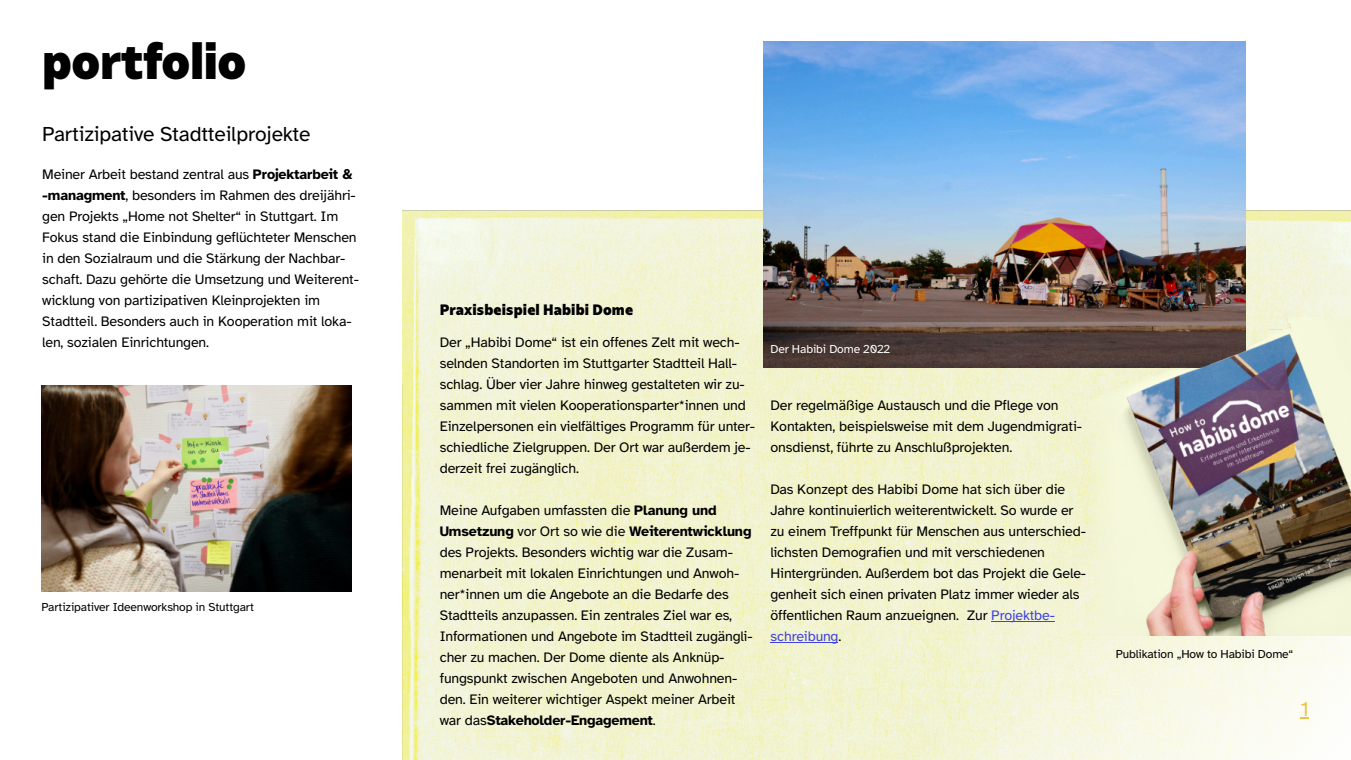
<style>
.page{position:relative;width:1351px;height:760px;background:#fff}
.page>*{position:absolute;margin:0;border:0;box-sizing:border-box;transform-origin:0 0}
.t1{font:47.25px "Norges Sans";letter-spacing:-.01em;color:#000}
.t2{font:21px "Atkinson Hyperlegible";letter-spacing:-.01em;color:#000}
.t3{font:21px "Atkinson Hyperlegible";color:#ebc347}
.t4{font:14.25px "Atkinson Hyperlegible";letter-spacing:-.01em;color:#000}
.t5{font:700 14.25px "Atkinson Hyperlegible";letter-spacing:-.01em;color:#000}
.t6{font:14.25px "Norges Sans";letter-spacing:.01em;color:#000}
.t7{font:14.25px "Atkinson Hyperlegible";letter-spacing:-.01em;color:#4143dd}
.t8{font:12px "Atkinson Hyperlegible";letter-spacing:-.01em;color:#000}
.t9{font:12px "Atkinson Hyperlegible";letter-spacing:-.01em;color:#fff}
.s1{font-weight:700}
.s2{font-weight:400}
.s3{color:#4143dd}
.s4{color:#000}
</style>
<div class="page">
<img style="left:402px;top:210px;width:949px;height:550px">
<hr style="left:991px;top:621px;width:64px;height:1px;background:#4143dd">
<hr style="left:770px;top:642px;width:68px;height:1px;background:#4143dd">
<img style="left:42px;top:385px;width:309px;height:207px">
<img style="left:763px;top:42px;width:483px;height:325px">
<img style="left:1085px;top:317px;width:266px;height:319px">
<img style="left:765px;top:338px;width:130px;height:21px">
<p class="t1" style="left:42px;top:42px;width:206px">portfolio</p>
<p class="t2" style="left:42px;top:124px;width:270px">Partizipative Stadtteilprojekte</p>
<p class="t4" style="left:42px;top:167px;width:312px">Meiner Arbeit bestand zentral aus <span class="s1">Projektarbeit &amp;</span></p>
<p class="t4" style="left:42px;top:188px;width:315px"><span class="s1">-managment</span>, besonders im Rahmen des dreijähri-</p>
<p class="t4" style="left:42px;top:209px;width:298px">gen Projekts „Home not Shelter“ in Stuttgart. Im</p>
<p class="t4" style="left:42px;top:230px;width:316px">Fokus stand die Einbindung geflüchteter Menschen</p>
<p class="t4" style="left:42px;top:251px;width:305px">in den Sozialraum und die Stärkung der Nachbar-</p>
<p class="t4" style="left:42px;top:272px;width:318px">schaft. Dazu gehörte die Umsetzung und Weiterent-</p>
<p class="t4" style="left:42px;top:293px;width:279px">wicklung von partizipativen Kleinprojekten im</p>
<p class="t4" style="left:42px;top:314px;width:311px">Stadtteil. Besonders auch in Kooperation mit loka-</p>
<p class="t4" style="left:42px;top:335px;width:168px">len, sozialen Einrichtungen.</p>
<p class="t8" style="left:42px;top:601px;width:214px">Partizipativer Ideenworkshop in Stuttgart</p>
<p class="t6" style="left:440px;top:304px;width:195px">Praxisbeispiel Habibi Dome</p>
<p class="t4" style="left:440px;top:335px;width:301px">Der „Habibi Dome“ ist ein offenes Zelt mit wech-</p>
<p class="t4" style="left:440px;top:356px;width:299px">selnden Standorten im Stuttgarter Stadtteil Hall-</p>
<p class="t4" style="left:440px;top:377px;width:306px">schlag. Über vier Jahre hinweg gestalteten wir zu-</p>
<p class="t4" style="left:440px;top:398px;width:307px">sammen mit vielen Kooperationsparter*innen und</p>
<p class="t4" style="left:440px;top:419px;width:317px">Einzelpersonen ein vielfältiges Programm für unter-</p>
<p class="t4" style="left:440px;top:440px;width:312px">schiedliche Zielgruppen. Der Ort war außerdem je-</p>
<p class="t4" style="left:440px;top:461px;width:141px">derzeit frei zugänglich.</p>
<p class="t4" style="left:440px;top:503px;width:278px">Meine Aufgaben umfassten die <span class="s1">Planung und</span></p>
<p class="t5" style="left:440px;top:524px;width:313px">Umsetzung <span class="s2">vor Ort so wie die</span> Weiterentwicklung</p>
<p class="t4" style="left:440px;top:545px;width:295px">des Projekts. Besonders wichtig war die Zusam-</p>
<p class="t4" style="left:440px;top:566px;width:301px">menarbeit mit lokalen Einrichtungen und Anwoh-</p>
<p class="t4" style="left:440px;top:587px;width:290px">ner*innen um die Angebote an die Bedarfe des</p>
<p class="t4" style="left:440px;top:608px;width:294px">Stadtteils anzupassen. Ein zentrales Ziel war es,</p>
<p class="t4" style="left:440px;top:629px;width:314px">Informationen und Angebote im Stadtteil zugängli-</p>
<p class="t4" style="left:440px;top:650px;width:286px">cher zu machen. Der Dome diente als Anknüp-</p>
<p class="t4" style="left:440px;top:671px;width:299px">fungspunkt zwischen Angeboten und Anwohnen-</p>
<p class="t4" style="left:440px;top:692px;width:297px">den. Ein weiterer wichtiger Aspekt meiner Arbeit</p>
<p class="t5" style="left:440px;top:713px;width:218px"><span class="s2">war das</span>Stakeholder-Engagement<span class="s2">.</span></p>
<p class="t9" style="left:770px;top:343px;width:121px">Der Habibi Dome 2022</p>
<p class="t4" style="left:770px;top:398px;width:290px">Der regelmäßige Austausch und die Pflege von</p>
<p class="t4" style="left:770px;top:419px;width:313px">Kontakten, beispielsweise mit dem Jugendmigrati-</p>
<p class="t4" style="left:770px;top:440px;width:243px">onsdienst, führte zu Anschlußprojekten.</p>
<p class="t4" style="left:770px;top:482px;width:296px">Das Konzept des Habibi Dome hat sich über die</p>
<p class="t4" style="left:770px;top:503px;width:304px">Jahre kontinuierlich weiterentwickelt. So wurde er</p>
<p class="t4" style="left:770px;top:524px;width:317px">zu einem Treffpunkt für Menschen aus unterschied-</p>
<p class="t4" style="left:770px;top:545px;width:276px">lichsten Demografien und mit verschiedenen</p>
<p class="t4" style="left:770px;top:566px;width:317px">Hintergründen. Außerdem bot das Projekt die Gele-</p>
<p class="t4" style="left:770px;top:587px;width:311px">genheit sich einen privaten Platz immer wieder als</p>
<p class="t4" style="left:770px;top:608px;width:286px">öffentlichen Raum anzueignen. Zur <span class="s3">Projektbe-</span></p>
<p class="t7" style="left:770px;top:629px;width:72px">schreibung<span class="s4">.</span></p>
<p class="t8" style="left:1116px;top:648px;width:179px">Publikation „How to Habibi Dome“</p>
<p class="t3" style="left:1301px;top:699px;width:10px">1</p>
</div>
